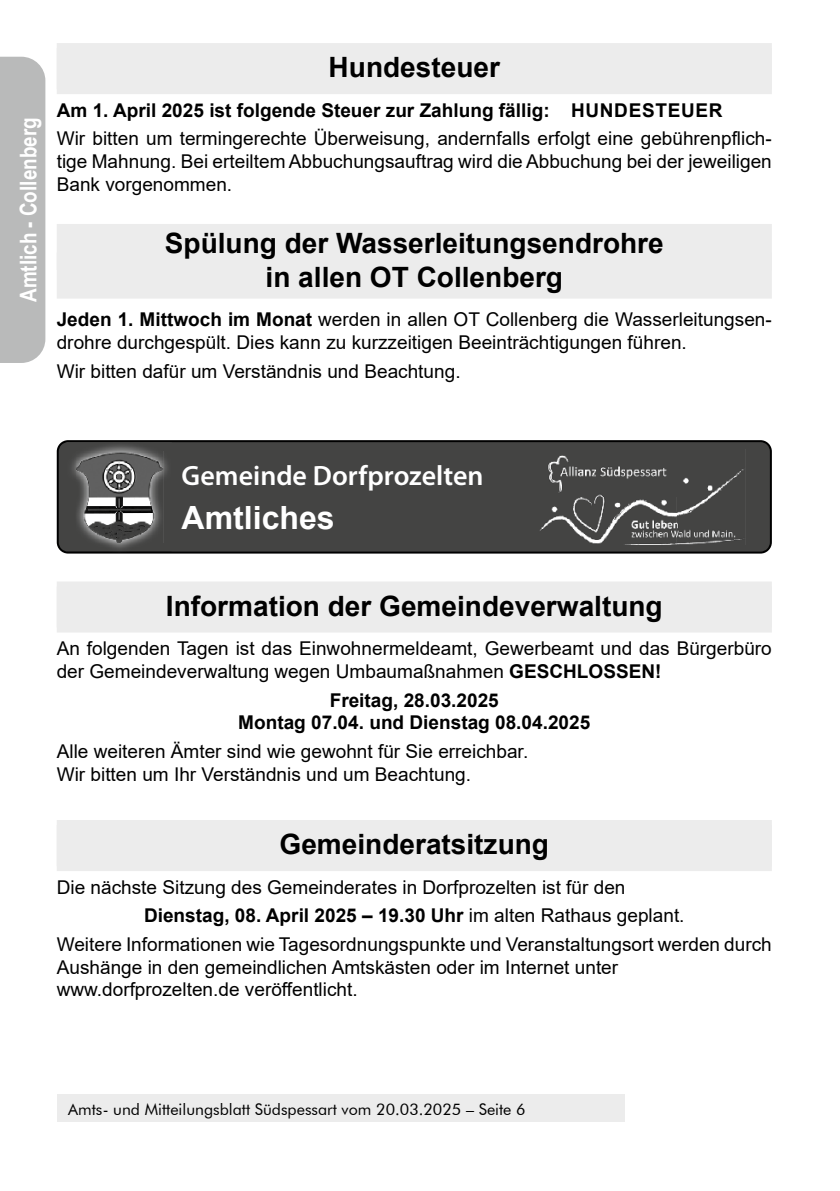
<style>
.page{position:relative;width:840px;height:1191px;background:#fff}
.page>*{position:absolute;margin:0;border:0;box-sizing:border-box;transform-origin:0 0}
.t1{font:700 32px "Arial";color:#fff}
.t2{font:700 28px/33.6px "Arial";color:#000;text-align:center}
.t3{font:600 28px "Myriad Pro";color:#fff}
.t4{font:700 23px "Arial Narrow";color:#fff}
.t5{font:19px/22.8px "Arial";color:#000}
.t6{font:700 19px/22.8px "Arial";color:#000;text-align:center}
.t7{font:16px "Futura BT";color:#000}
.s1{font-weight:700}
.s2{font-weight:400}
</style>
<div class="page">
<div style="left:57px;top:1095px;width:567px;height:27px;background:#ececec"></div>
<div style="left:57px;top:48px;width:714px;height:46px;background:#ececec"></div>
<div style="left:57px;top:43px;width:714px;height:46px;background:#ececec"></div>
<div style="left:57px;top:224px;width:714px;height:46px;background:#ececec"></div>
<div style="left:57px;top:252px;width:714px;height:46px;background:#ececec"></div>
<div style="left:57px;top:586px;width:714px;height:46px;background:#ececec"></div>
<div style="left:57px;top:581px;width:714px;height:46px;background:#ececec"></div>
<div style="left:57px;top:825px;width:714px;height:46px;background:#ececec"></div>
<div style="left:57px;top:820px;width:714px;height:46px;background:#ececec"></div>
<svg style="left:57px;top:440px;width:714px;height:113px;background:#414140"></svg>
<img style="left:66px;top:442px;width:106px;height:110px">
<img style="left:76px;top:452px;width:87px;height:91px">
<img style="left:539px;top:449px;width:205px;height:96px">
<div style="left:0;top:57px;width:45px;height:306px;background:#b9baba"></div>
<p class="t4" style="left:11px;top:302px;width:186px;rotate:-90deg">Amtlich - Collenberg</p>
<h2 class="t2" style="left:328px;top:51px;width:173px">Hundesteuer</h2>
<p class="t6" style="left:57px;top:99px;width:667px">Am 1. April 2025 ist folgende Steuer zur Zahlung fällig: HUNDESTEUER</p>
<p class="t5" style="left:57px;top:127px;width:716px;text-align:justify">Wir bitten um termingerechte Überweisung, andernfalls erfolgt eine gebührenpflich&shy;tige Mahnung. Bei erteiltem Abbuchungsauftrag wird die Abbuchung bei der jeweiligen Bank vorgenommen.</p>
<h2 class="t2" style="left:165px;top:227px;width:500px">Spülung der Wasserleitungsendrohre in allen OT Collenberg</h2>
<p class="t5" style="left:57px;top:308px;width:716px"><span class="s1">Jeden 1. Mittwoch im Monat</span> werden in allen OT Collenberg die Wasserleitungsen&shy;drohre durchgespült. Dies kann zu kurzzeitigen Beeinträchtigungen führen.</p>
<p class="t5" style="left:57px;top:359px;width:405px">Wir bitten dafür um Verständnis und Beachtung.</p>
<h2 class="t3" style="left:181px;top:457px;width:303px">Gemeinde Dorfprozelten</h2>
<h1 class="t1" style="left:181px;top:495px;width:154px">Amtliches</h1>
<h2 class="t2" style="left:166px;top:589px;width:498px">Information der Gemeindeverwaltung</h2>
<p class="t5" style="left:57px;top:637px;width:716px">An folgenden Tagen ist das Einwohnermeldeamt, Gewerbeamt und das Bürgerbüro der Gemeindeverwaltung wegen Umbaumaßnahmen <span class="s1">GESCHLOSSEN!</span></p>
<p class="t6" style="left:238px;top:689px;width:353px">Freitag, 28.03.2025<br>Montag 07.04. und Dienstag 08.04.2025</p>
<p class="t5" style="left:57px;top:739px;width:473px">Alle weiteren Ämter sind wie gewohnt für Sie erreichbar.<br>Wir bitten um Ihr Verständnis und um Beachtung.</p>
<h2 class="t2" style="left:279px;top:827px;width:271px">Gemeinderatsitzung</h2>
<p class="t5" style="left:57px;top:875px;width:570px">Die nächste Sitzung des Gemeinderates in Dorfprozelten ist für den</p>
<p class="t6" style="left:144px;top:904px;width:541px">Dienstag, 08. April 2025 – 19.30 Uhr <span class="s2">im alten Rathaus geplant.</span></p>
<p class="t5" style="left:57px;top:932px;width:716px">Weitere Informationen wie Tagesordnungspunkte und Veranstaltungsort werden durch</p>
<p class="t5" style="left:57px;top:955px;width:562px">Aushänge in den gemeindlichen Amtskästen oder im Internet unter www.dorfprozelten.de veröffentlicht.</p>
<p class="t7" style="left:68px;top:1099px;width:459px">Amts- und Mitteilungsblatt Südspessart vom 20.03.2025 – Seite 6</p>
</div>
